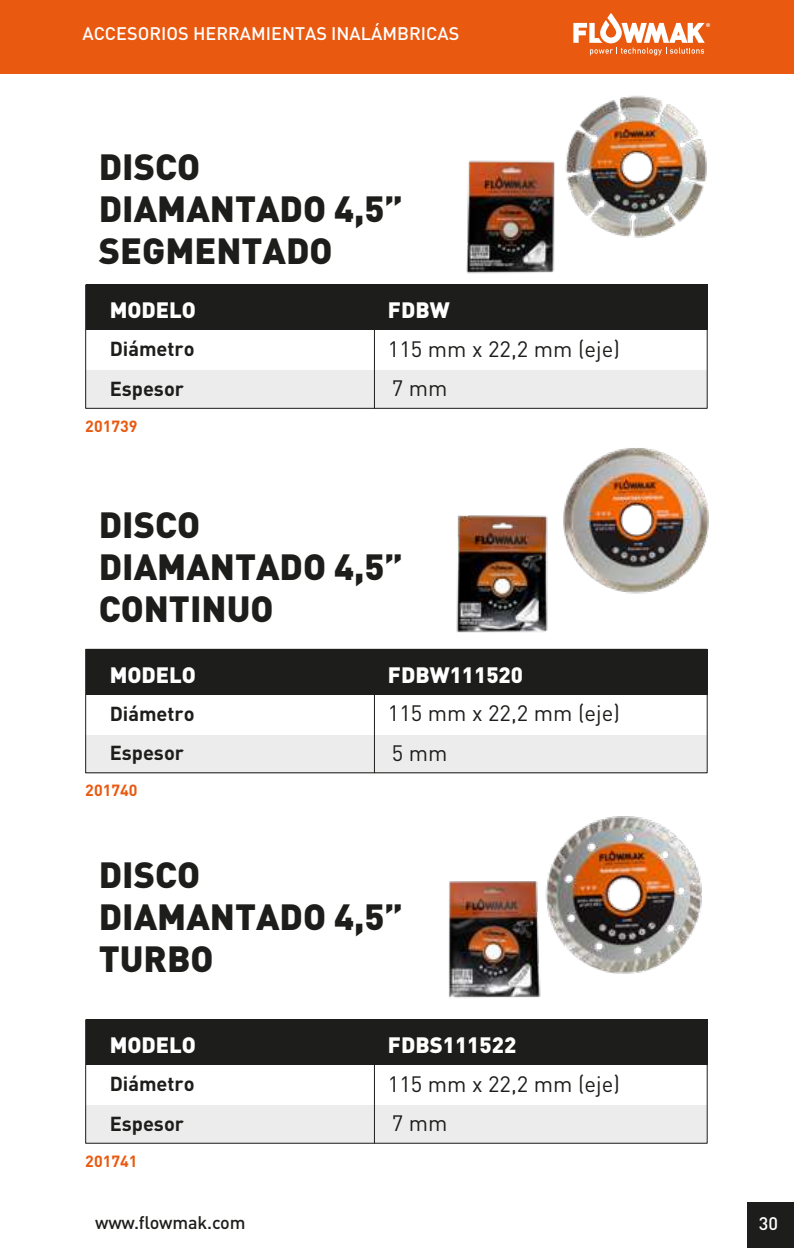
<style>
.page{position:relative;width:794px;height:1248px;background:#fff}
.page>*{position:absolute;margin:0;border:0;box-sizing:border-box;transform-origin:0 0}
.t1{font:900 36px/42px "DIN Pro";color:#1d1d1b}
.t2{font:22px "DIN Pro";color:#1d1d1b}
.t3{font:900 22px "DIN Pro";color:#fff}
.t4{font:700 20px "DIN Pro";color:#1d1d1b}
.t5{font:500 18px "DIN Pro";color:#fff}
.t6{font:500 18px "DIN Pro";letter-spacing:-.01em;color:#1d1d1b}
.t7{font:700 16px "DIN Pro";color:#e95910}
</style>
<div class="page">
<div style="left:0;top:0;width:794px;height:74px;background:#e95910"></div>
<svg style="left:573px;top:13px;width:137px;height:35px"></svg>
<div style="left:747px;top:1202px;width:47px;height:45px;background:#1d1d1b"></div>
<div style="left:86px;top:285px;width:621px;height:45px;background:#1d1d1b"></div>
<div style="left:85px;top:370px;width:622px;height:39px;background:#ececec"></div>
<hr style="left:374px;top:285px;width:1px;height:123px;background:#1d1d1b">
<div style="left:85px;top:284px;width:622px;height:124px;border:1px solid #1d1d1b"></div>
<img style="left:466px;top:48px;width:241px;height:226px">
<div style="left:86px;top:649px;width:621px;height:45px;background:#1d1d1b"></div>
<div style="left:85px;top:734px;width:622px;height:39px;background:#ececec"></div>
<hr style="left:374px;top:649px;width:1px;height:123px;background:#1d1d1b">
<div style="left:85px;top:649px;width:622px;height:124px;border:1px solid #1d1d1b"></div>
<img style="left:456px;top:448px;width:253px;height:185px">
<div style="left:86px;top:1019px;width:621px;height:45px;background:#1d1d1b"></div>
<div style="left:85px;top:1104px;width:622px;height:39px;background:#ececec"></div>
<hr style="left:374px;top:1019px;width:1px;height:124px;background:#1d1d1b">
<div style="left:85px;top:1019px;width:622px;height:124px;border:1px solid #1d1d1b"></div>
<img style="left:438px;top:761px;width:270px;height:237px">
<p class="t5" style="left:82px;top:22px;width:378px">ACCESORIOS HERRAMIENTAS INALÁMBRICAS</p>
<p class="t1" style="left:99px;top:144px;width:306px">DISCO<br>DIAMANTADO 4,5”<br>SEGMENTADO</p>
<p class="t3" style="left:110px;top:295px;width:88px">MODELO</p>
<p class="t3" style="left:388px;top:295px;width:63px">FDBW</p>
<p class="t4" style="left:110px;top:335px;width:86px">Diámetro</p>
<p class="t2" style="left:388px;top:334px;width:233px">115 mm x 22,2 mm (eje)</p>
<p class="t4" style="left:110px;top:375px;width:76px">Espesor</p>
<p class="t7" style="left:85px;top:415px;width:54px">201739</p>
<p class="t2" style="left:392px;top:373px;width:57px">7 mm</p>
<p class="t1" style="left:99px;top:502px;width:306px">DISCO<br>DIAMANTADO 4,5”<br>CONTINUO</p>
<p class="t3" style="left:110px;top:659px;width:88px">MODELO</p>
<p class="t3" style="left:388px;top:659px;width:137px">FDBW111520</p>
<p class="t4" style="left:110px;top:699px;width:86px">Diámetro</p>
<p class="t2" style="left:388px;top:698px;width:233px">115 mm x 22,2 mm (eje)</p>
<p class="t4" style="left:110px;top:739px;width:76px">Espesor</p>
<p class="t7" style="left:85px;top:779px;width:54px">201740</p>
<p class="t2" style="left:392px;top:737px;width:57px">5 mm</p>
<p class="t1" style="left:99px;top:852px;width:306px">DISCO<br>DIAMANTADO 4,5”<br>TURBO</p>
<p class="t3" style="left:110px;top:1029px;width:88px">MODELO</p>
<p class="t3" style="left:388px;top:1029px;width:130px">FDBS111522</p>
<p class="t4" style="left:110px;top:1070px;width:86px">Diámetro</p>
<p class="t2" style="left:388px;top:1068px;width:233px">115 mm x 22,2 mm (eje)</p>
<p class="t4" style="left:110px;top:1109px;width:76px">Espesor</p>
<p class="t7" style="left:85px;top:1149px;width:54px">201741</p>
<p class="t6" style="left:95px;top:1209px;width:152px">www.flowmak.com</p>
<p class="t2" style="left:392px;top:1108px;width:57px">7 mm</p>
<p class="t5" style="left:759px;top:1210px;width:21px">30</p>
</div>
